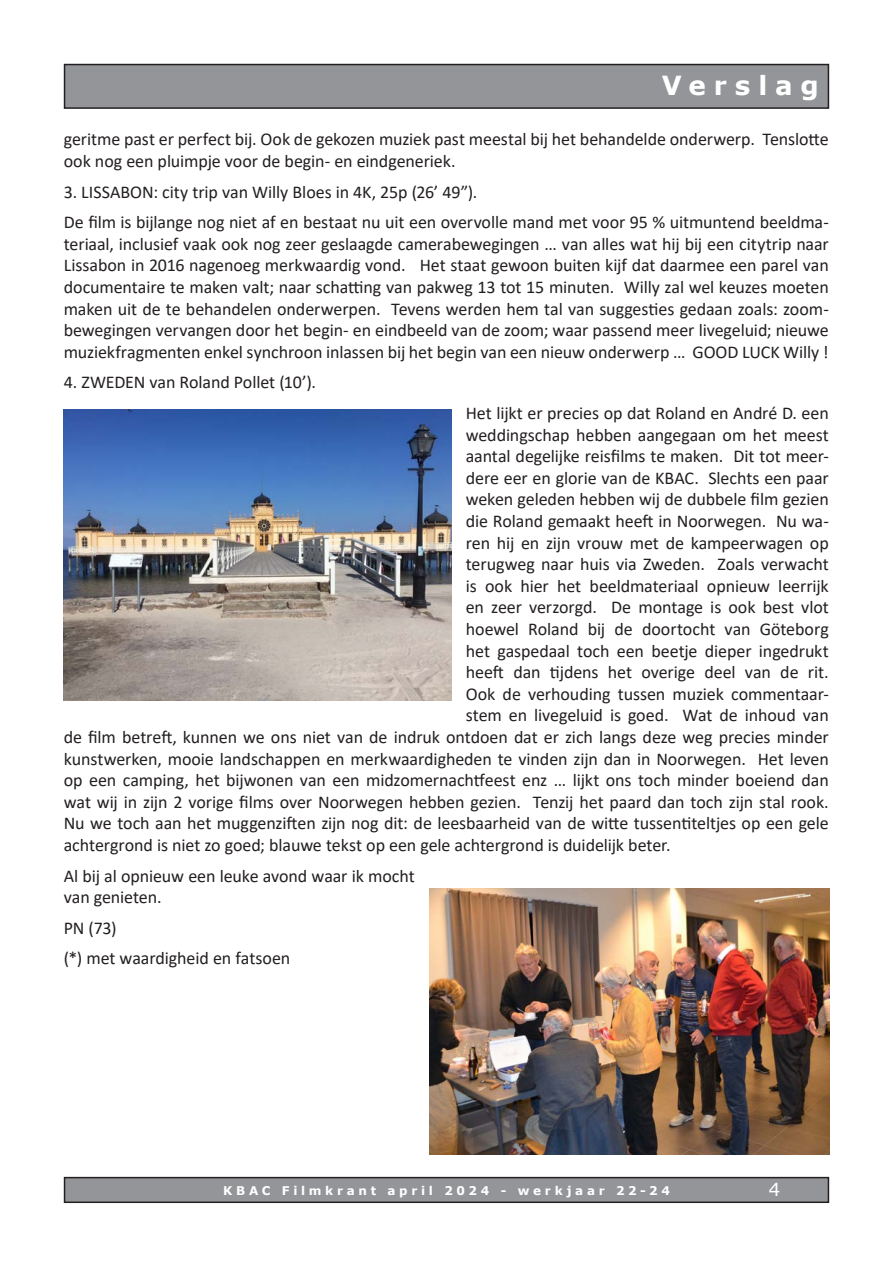
<style>
.page{position:relative;width:893px;height:1263px;background:#fff}
.page>*{position:absolute;margin:0;border:0;box-sizing:border-box;transform-origin:0 0}
.t1{font:700 26.25px "Verdana";letter-spacing:.295em;color:#fff}
.t2{font:18px/21.6px "Calibri";letter-spacing:-.005em;color:#231f20}
.t3{font:18px "Verdana";color:#fff}
.t4{font:700 12px "Verdana";letter-spacing:.31em;color:#fff}
</style>
<div class="page">
<svg style="left:63px;top:63px;width:767px;height:46px;background:#8d8f91"></svg>
<svg style="left:63px;top:1176px;width:767px;height:28px;background:#8d8f91"></svg>
<img style="left:64px;top:410px;width:388px;height:291px">
<img style="left:429px;top:888px;width:400px;height:266px">
<h1 class="t1" style="left:662px;top:66px;width:158px">Verslag</h1>
<p class="t2" style="left:64px;top:128px;width:767px">geritme past er perfect bij. Ook de gekozen muziek past meestal bij het behandelde onderwerp. Tenslotte ook nog een pluimpje voor de begin- en eindgeneriek.</p>
<p class="t2" style="left:64px;top:176px;width:766px;line-height:30.6px">3. LISSABON: city trip van Willy Bloes in 4K, 25p (26’ 49”).<br>De film is bijlange nog niet af en bestaat nu uit een overvolle mand met voor 95 % uitmuntend beeldma-</p>
<p class="t2" style="left:64px;top:232px;width:767px;text-align:justify">teriaal, inclusief vaak ook nog zeer geslaagde camerabewegingen … van alles wat hij bij een citytrip naar Lissabon in 2016 nagenoeg merkwaardig vond. Het staat gewoon buiten kijf dat daarmee een parel van documentaire te maken valt; naar schatting van pakweg 13 tot 15 minuten. Willy zal wel keuzes moeten maken uit de te behandelen onderwerpen. Tevens werden hem tal van suggesties gedaan zoals: zoom&shy;bewegingen vervangen door het begin- en eindbeeld van de zoom; waar passend meer livegeluid; nieuwe muziekfragmenten enkel synchroon inlassen bij het begin van een nieuw onderwerp … GOOD LUCK Willy !</p>
<p class="t2" style="left:64px;top:371px;width:254px">4. ZWEDEN van Roland Pollet (10’).</p>
<p class="t2" style="left:466px;top:402px;width:364px">Het lijkt er precies op dat Roland en André D. een</p>
<p class="t2" style="left:466px;top:423px;width:364px">weddingschap hebben aangegaan om het meest</p>
<p class="t2" style="left:466px;top:445px;width:365px">aantal degelijke reisfilms te maken. Dit tot meer-</p>
<p class="t2" style="left:466px;top:466px;width:365px">dere eer en glorie van de KBAC. Slechts een paar</p>
<p class="t2" style="left:466px;top:488px;width:364px">weken geleden hebben wij de dubbele film gezien</p>
<p class="t2" style="left:466px;top:510px;width:365px">die Roland gemaakt heeft in Noorwegen. Nu wa-</p>
<p class="t2" style="left:466px;top:531px;width:364px">ren hij en zijn vrouw met de kampeerwagen op</p>
<p class="t2" style="left:466px;top:553px;width:364px">terugweg naar huis via Zweden. Zoals verwacht</p>
<p class="t2" style="left:466px;top:574px;width:365px">is ook hier het beeldmateriaal opnieuw leerrijk</p>
<p class="t2" style="left:466px;top:596px;width:365px">en zeer verzorgd. De montage is ook best vlot</p>
<p class="t2" style="left:466px;top:618px;width:365px">hoewel Roland bij de doortocht van Göteborg</p>
<p class="t2" style="left:466px;top:639px;width:365px">het gaspedaal toch een beetje dieper ingedrukt</p>
<p class="t2" style="left:466px;top:661px;width:364px">heeft dan tijdens het overige deel van de rit.</p>
<p class="t2" style="left:466px;top:682px;width:365px">Ook de verhouding tussen muziek commentaar-</p>
<p class="t2" style="left:466px;top:704px;width:364px">stem en livegeluid is goed. Wat de inhoud van</p>
<p class="t2" style="left:64px;top:726px;width:766px">de film betreft, kunnen we ons niet van de indruk ontdoen dat er zich langs deze weg precies minder</p>
<p class="t2" style="left:64px;top:747px;width:766px">kunstwerken, mooie landschappen en merkwaardigheden te vinden zijn dan in Noorwegen. Het leven</p>
<p class="t2" style="left:64px;top:769px;width:766px">op een camping, het bijwonen van een midzomernachtfeest enz … lijkt ons toch minder boeiend dan</p>
<p class="t2" style="left:64px;top:790px;width:766px">wat wij in zijn 2 vorige films over Noorwegen hebben gezien. Tenzij het paard dan toch zijn stal rook.</p>
<p class="t2" style="left:64px;top:812px;width:766px">Nu we toch aan het muggenziften zijn nog dit: de leesbaarheid van de witte tussentiteltjes op een gele</p>
<p class="t2" style="left:64px;top:834px;width:608px">achtergrond is niet zo goed; blauwe tekst op een gele achtergrond is duidelijk beter.</p>
<p class="t2" style="left:64px;top:864px;width:353px">Al bij al opnieuw een leuke avond waar ik mocht van genieten.</p>
<p class="t2" style="left:64px;top:912px;width:228px;line-height:30.6px">PN (73)<br>(*) met waardigheid en fatsoen</p>
<p class="t4" style="left:223px;top:1182px;width:448px">KBAC Filmkrant april 2024 - werkjaar 22-24</p>
<p class="t3" style="left:769px;top:1177px;width:13px">4</p>
</div>
